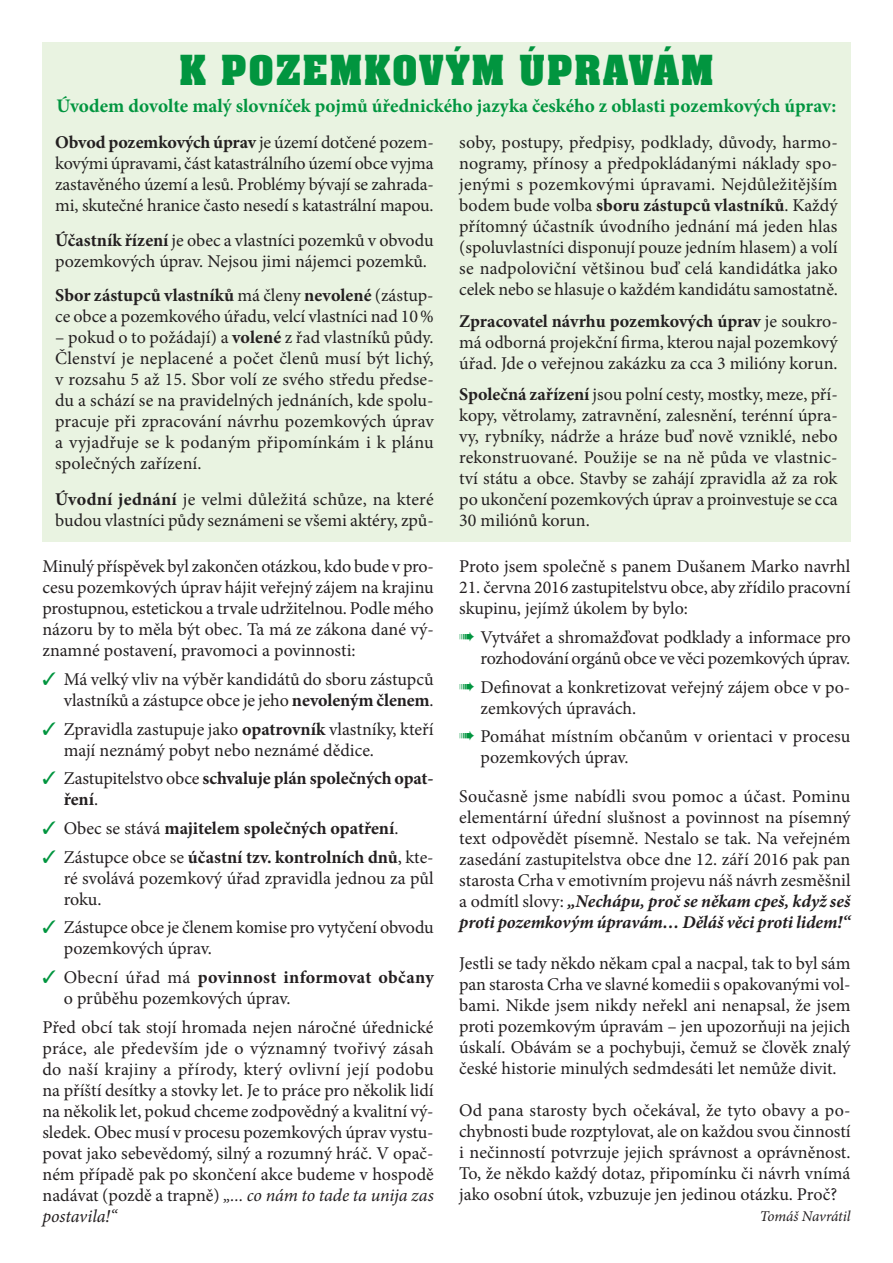
<style>
.page{position:relative;width:893px;height:1263px;background:#fff}
.page>*{position:absolute;margin:0;border:0;box-sizing:border-box;transform-origin:0 0}
.t1{font:700 45px "Aachen Com";letter-spacing:.03em;color:#01953f}
.t2{font:700 19.2px "Minion Pro";color:#01953f}
.t3{font:18px/21px "Minion Pro";letter-spacing:-.005em;color:#231f20;text-align:justify}
.t4{font:700 18px/21px "Minion Pro";letter-spacing:-.005em;color:#231f20}
.t5{font:italic 15px "Minion Pro";letter-spacing:-.01em;color:#231f20}
.s1{font-weight:700}
.s2{color:#01953f}
.s3{font-weight:400}
.s4{font-style:italic}
.s5{font-weight:700;font-style:italic}
</style>
<div class="page">
<div style="left:42px;top:43px;width:808px;height:499px;background:#e9f3e1"></div>
<h1 class="t1" style="left:179px;top:46px;width:536px">K POZEMKOVÝM ÚPRAVÁM</h1>
<p class="t2" style="left:56px;top:98px;width:781px">Úvodem dovolte malý slovníček pojmů úřednického jazyka českého z oblasti pozemkových úprav:</p>
<p class="t3" style="left:55px;top:133px;width:380px"><span class="s1">Obvod pozemkových úprav</span> je území dotčené pozem&shy;kovými úpravami, část katastrálního území obce vyjma zastavěného území a lesů. Problémy bývají se zahrada&shy;mi, skutečné hranice často nesedí s katastrální mapou.</p>
<p class="t3" style="left:55px;top:231px;width:380px"><span class="s1">Účastník řízení</span> je obec a vlastníci pozemků v obvodu pozemkových úprav. Nejsou jimi nájemci pozemků.</p>
<p class="t3" style="left:55px;top:286px;width:380px"><span class="s1">Sbor zástupců vlastníků</span> má členy <span class="s1">nevolené</span> (zástup&shy;ce obce a pozemkového úřadu, velcí vlastníci nad 10 %</p>
<p class="t3" style="left:55px;top:328px;width:380px">– pokud o to požádají) a <span class="s1">volené</span> z řad vlastníků půdy.<br>Členství je neplacené a počet členů musí být lichý, v rozsahu 5 až 15. Sbor volí ze svého středu předse&shy;du a schází se na pravidelných jednáních, kde spolu&shy;pracuje při zpracování návrhu pozemkových úprav a vyjadřuje se k podaným připomínkám i k plánu společných zařízení.</p>
<p class="t3" style="left:55px;top:490px;width:380px"><span class="s1">Úvodní jednání</span> je velmi důležitá schůze, na které budou vlastníci půdy seznámeni se všemi aktéry, způ-</p>
<p class="t3" style="left:42px;top:558px;width:393px">Minulý příspěvek byl zakončen otázkou, kdo bude v pro&shy;cesu pozemkových úprav hájit veřejný zájem na krajinu prostupnou, estetickou a trvale udržitelnou. Podle mého názoru by to měla být obec. Ta má ze zákona dané vý&shy;znamné postavení, pravomoci a povinnosti:</p>
<p class="t3" style="left:42px;top:670px;width:393px;text-align:right"><span class="s2">✓</span> Má velký vliv na výběr kandidátů do sboru zástupců vlastníků a zástupce obce je jeho <span class="s1">nevoleným členem</span>.</p>
<p class="t3" style="left:64px;top:720px;width:371px;text-indent:-21px"><span class="s2">✓</span> Zpravidla zastupuje jako <span class="s1">opatrovník</span> vlastníky, kteří mají neznámý pobyt nebo neznámé dědice.</p>
<p class="t4" style="left:64px;top:770px;width:371px;text-indent:-21px"><span class="s2">✓</span> <span class="s3">Zastupitelstvo obce</span> schvaluje plán společných opat&shy;ření<span class="s3">.</span></p>
<p class="t4" style="left:42px;top:819px;width:357px"><span class="s2">✓</span> <span class="s3">Obec se stává</span> majitelem společných opatření<span class="s3">.</span></p>
<p class="t3" style="left:64px;top:848px;width:371px;text-indent:-21px"><span class="s2">✓</span> Zástupce obce se <span class="s1">účastní tzv. kontrolních dnů</span>, kte&shy;ré svolává pozemkový úřad zpravidla jednou za půl roku.</p>
<p class="t3" style="left:64px;top:919px;width:371px;text-indent:-21px"><span class="s2">✓</span> Zástupce obce je členem komise pro vytyčení obvodu pozemkových úprav.</p>
<p class="t3" style="left:64px;top:968px;width:371px;text-indent:-21px"><span class="s2">✓</span> Obecní úřad má <span class="s1">povinnost informovat občany </span>o průběhu pozemkových úprav.</p>
<p class="t3" style="left:42px;top:1018px;width:393px">Před obcí tak stojí hromada nejen náročné úřednické práce, ale především jde o významný tvořivý zásah do naší krajiny a přírody, který ovlivní její podobu na příští desítky a stovky let. Je to práce pro několik lidí na několik let, pokud chceme zodpovědný a kvalitní vý&shy;sledek. Obec musí v procesu pozemkových úprav vystu&shy;povat jako sebevědomý, silný a rozumný hráč. V opač&shy;ném případě pak po skončení akce budeme v hospodě nadávat (pozdě a trapně) <span class="s4">„... co nám to tade ta unija zas postavila!“</span></p>
<p class="t3" style="left:459px;top:133px;width:380px">soby, postupy, předpisy, podklady, důvody, harmo&shy;nogramy, přínosy a předpokládanými náklady spo&shy;jenými s pozemkovými úpravami. Nejdůležitějším bodem bude volba <span class="s1">sboru zástupců vlastníků</span>. Každý přítomný účastník úvodního jednání má jeden hlas (spoluvlastníci disponují pouze jedním hlasem) a volí se nadpoloviční většinou buď celá kandidátka jako celek nebo se hlasuje o každém kandidátu samostatně.</p>
<p class="t3" style="left:459px;top:312px;width:380px"><span class="s1">Zpracovatel návrhu pozemkových úprav</span> je soukro&shy;má odborná projekční firma, kterou najal pozemkový úřad. Jde o veřejnou zakázku za cca 3 milióny korun.</p>
<p class="t3" style="left:459px;top:385px;width:380px"><span class="s1">Společná zařízení</span> jsou polní cesty, mostky, meze, pří&shy;kopy, větrolamy, zatravnění, zalesnění, terénní úpra&shy;vy, rybníky, nádrže a hráze buď nově vzniklé, nebo rekonstruované. Použije se na ně půda ve vlastnic&shy;tví státu a obce. Stavby se zahájí zpravidla až za rok po ukončení pozemkových úprav a proinvestuje se cca 30 miliónů korun.</p>
<p class="t3" style="left:459px;top:558px;width:393px">Proto jsem společně s panem Dušanem Marko navrhl</p>
<p class="t3" style="left:459px;top:579px;width:393px">21. června 2016 zastupitelstvu obce, aby zřídilo pracovní skupinu, jejímž úkolem by bylo:</p>
<p class="t3" style="left:459px;top:628px;width:393px;text-align:right"><span class="s2">→</span> Vytvářet a shromažďovat podklady a informace pro rozhodování orgánů obce ve věci pozemkových úprav.</p>
<p class="t3" style="left:480px;top:678px;width:371px;text-indent:-21px"><span class="s2">→</span> Definovat a konkretizovat veřejný zájem obce v po&shy;zemkových úpravách.</p>
<p class="t3" style="left:480px;top:728px;width:371px;text-indent:-21px"><span class="s2">→</span> Pomáhat místním občanům v orientaci v procesu pozemkových úprav.</p>
<p class="t3" style="left:459px;top:788px;width:393px">Současně jsme nabídli svou pomoc a účast. Pominu elementární úřední slušnost a povinnost na písemný text odpovědět písemně. Nestalo se tak. Na veřejném zasedání zastupitelstva obce dne 12. září 2016 pak pan starosta Crha v emotivním projevu náš návrh zesměšnil a odmítl slovy: <span class="s5">„Nechápu, proč se někam cpeš, když seš proti pozemkovým úpravám… Děláš věci proti lidem!“</span></p>
<p class="t3" style="left:459px;top:954px;width:393px">Jestli se tady někdo někam cpal a nacpal, tak to byl sám pan starosta Crha ve slavné komedii s opakovanými vol&shy;bami. Nikde jsem nikdy neřekl ani nenapsal, že jsem proti pozemkovým úpravám – jen upozorňuji na jejich úskalí. Obávám se a pochybuji, čemuž se člověk znalý české historie minulých sedmdesáti let nemůže divit.</p>
<p class="t3" style="left:459px;top:1101px;width:393px">Od pana starosty bych očekával, že tyto obavy a po&shy;chybnosti bude rozptylovat, ale on každou svou činností i nečinností potvrzuje jejich správnost a oprávněnost.<br>To, že někdo každý dotaz, připomínku či návrh vnímá jako osobní útok, vzbuzuje jen jedinou otázku. Proč?</p>
<p class="t5" style="left:760px;top:1210px;width:92px">Tomáš Navrátil</p>
</div>
